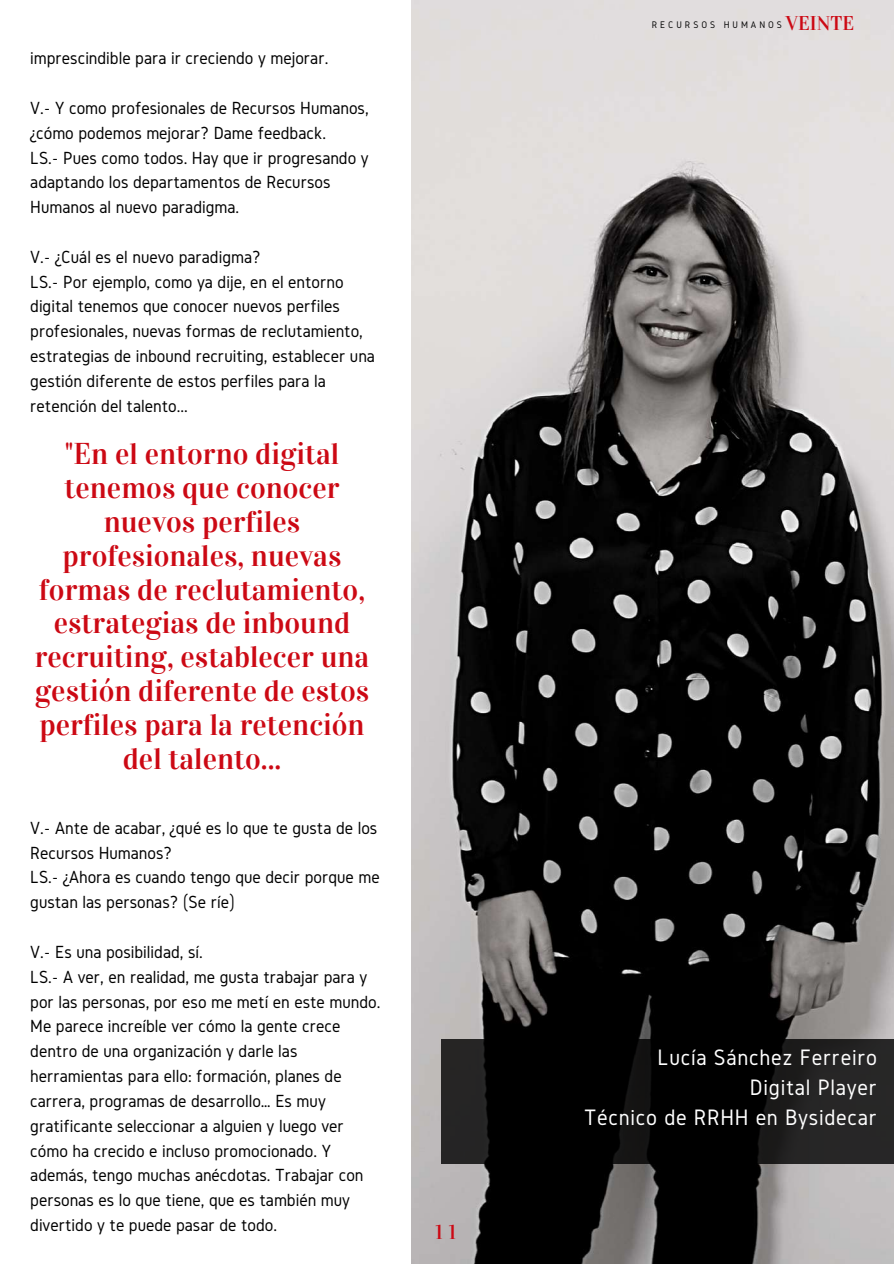
<style>
.page{position:relative;width:894px;height:1264px;background:#fff}
.page>*{position:absolute;margin:0;border:0;box-sizing:border-box;transform-origin:0 0}
.t1{font:30px/33.8px "Vidaloka";color:#cc0914;text-align:center}
.t2{font:23.25px/30.5px "Gidole";letter-spacing:.03em;color:#fff;text-align:right}
.t3{font:19.8px "Vidaloka";color:#cc0914}
.t4{font:18.3px/24.8px "Gidole";color:#000}
.t5{font:9.9px "Gidole";letter-spacing:.3em;color:#050505}
.s1{font-family:"Vidaloka";font-size:19.8px;color:#cc0914}
</style>
<div class="page">
<img style="left:411px;top:0;width:482px;height:1263px">
<svg style="left:441px;top:1039px;width:452px;height:124px;background:#0e0e0e"></svg>
<p class="t4" style="left:30px;top:45px;width:299px">imprescindible para ir creciendo y mejorar.</p>
<p class="t4" style="left:30px;top:95px;width:340px">V.- Y como profesionales de Recursos Humanos, ¿cómo podemos mejorar? Dame feedback.<br>LS.- Pues como todos. Hay que ir progresando y adaptando los departamentos de Recursos Humanos al nuevo paradigma.</p>
<p class="t4" style="left:30px;top:244px;width:346px">V.- ¿Cuál es el nuevo paradigma?<br>LS.- Por ejemplo, como ya dije, en el entorno digital tenemos que conocer nuevos perfiles profesionales, nuevas formas de reclutamiento, estrategias de inbound recruiting, establecer una gestión diferente de estos perfiles para la retención del talento...</p>
<h1 class="t1" style="left:35px;top:437px;width:336px">"En el entorno digital tenemos que conocer nuevos perfiles profesionales, nuevas formas de reclutamiento, estrategias de inbound recruiting, establecer una gestión diferente de estos perfiles para la retención del talento...</h1>
<p class="t4" style="left:30px;top:815px;width:351px">V.- Ante de acabar, ¿qué es lo que te gusta de los Recursos Humanos?<br>LS.- ¿Ahora es cuando tengo que decir porque me gustan las personas? (Se ríe)</p>
<p class="t4" style="left:30px;top:939px;width:351px">V.- Es una posibilidad, sí.<br>LS.- A ver, en realidad, me gusta trabajar para y por las personas, por eso me metí en este mundo.<br>Me parece increíble ver cómo la gente crece dentro de una organización y darle las herramientas para ello: formación, planes de carrera, programas de desarrollo… Es muy gratificante seleccionar a alguien y luego ver cómo ha crecido e incluso promocionado. Y además, tengo muchas anécdotas. Trabajar con personas es lo que tiene, que es también muy divertido y te puede pasar de todo.</p>
<p class="t3" style="left:435px;top:1220px;width:22px">1 1</p>
<p class="t5" style="left:651px;top:19px;width:204px">RECURSOS HUMANOS<span class="s1">VEINTE</span></p>
<p class="t2" style="left:584px;top:1041px;width:294px">Lucía Sánchez Ferreiro<br>Digital Player<br>Técnico de RRHH en Bysidecar</p>
</div>
